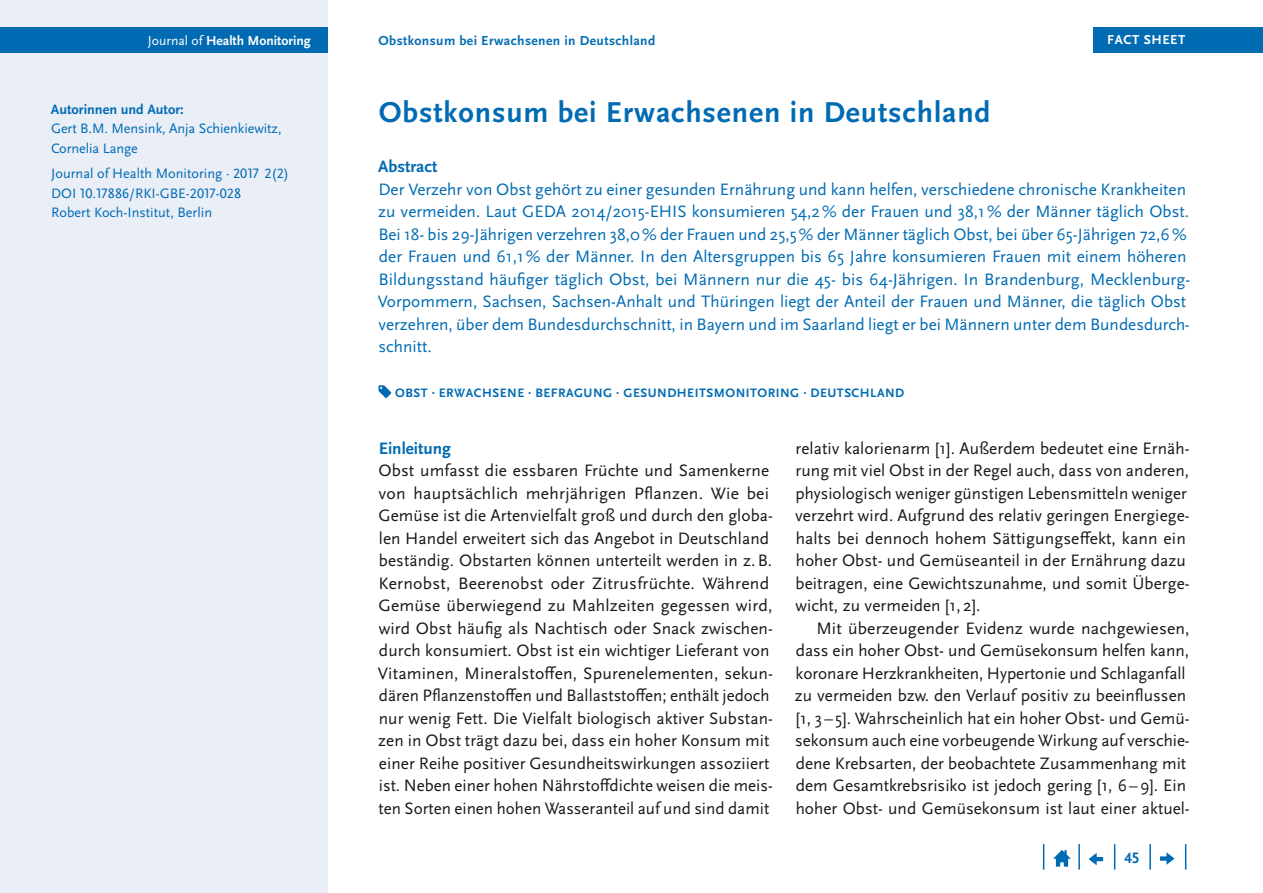
<style>
.page{position:relative;width:1263px;height:893px;background:#fff}
.page>*{position:absolute;margin:0;border:0;box-sizing:border-box;transform-origin:0 0}
.t1{font:700 30px "Scala Sans Pro";letter-spacing:.03em;color:#006bb3}
.Copy{font:17.25px/22.5px "Scala Sans Pro";letter-spacing:.005em;color:#1a171c}
.Abstract{font:17.25px/22.5px "Scala Sans Pro";color:#006bb3}
.Copy_Einzug{font:17.25px/22.5px "Scala Sans Pro";color:#1a171c}
.t2{font:700 17.25px "Scala Sans Pro";color:#006bb3}
.t3{font:700 15.75px "Scala Sans Pro";color:#006bb3}
.Box_Text{font:14.25px/19.5px "Scala Sans Pro";color:#006bb3}
.Box_Text-2{font:700 14.25px "Scala Sans Pro";color:#006bb3}
.t4{font:700 13.65px "Scala Sans Pro";letter-spacing:.03em;color:#006bb3}
.t5{font:700 13.65px "Scala Sans Pro";color:#fff}
.t6{font:700 13.5px "Scala Sans Pro";letter-spacing:.04em;color:#fff}
.t7{font:700 12.75px "Scala Sans Pro";letter-spacing:.04em;color:#006bb3}
.s1{font-weight:400}
</style>
<div class="page">
<div style="left:0;top:0;width:327px;height:893px;background:#eaeef7"></div>
<div style="left:1093px;top:28px;width:170px;height:25px;background:#006bb3"></div>
<div style="left:0;top:28px;width:327px;height:25px;background:#006bb3"></div>
<svg style="left:1185px;top:844px;width:1px;height:26px"></svg>
<hr style="left:1149px;top:844px;width:2px;height:26px;background:#006bb3">
<svg style="left:1114px;top:844px;width:1px;height:26px"></svg>
<hr style="left:1078px;top:844px;width:2px;height:26px;background:#006bb3">
<svg style="left:1043px;top:844px;width:1px;height:26px"></svg>
<svg style="left:1053px;top:850px;width:18px;height:17px"></svg>
<svg style="left:1089px;top:853px;width:14px;height:12px"></svg>
<svg style="left:1160px;top:852px;width:14px;height:13px"></svg>
<svg style="left:378px;top:385px;width:13px;height:13px"></svg>
<p class="t5" style="left:148px;top:33px;width:164px"><span class="s1">Journal of</span> Health Monitoring</p>
<p class="t4" style="left:378px;top:33px;width:278px">Obstkonsum bei Erwachsenen in Deutschland</p>
<p class="t6" style="left:1107px;top:32px;width:80px">FACT SHEET</p>
<p class="Box_Text-2" style="left:51px;top:101px;width:134px">Autorinnen und Autor:</p>
<p class="Box_Text" style="left:51px;top:119px;width:232px">Gert B.M. Mensink, Anja Schienkiewitz,</p>
<p class="Box_Text" style="left:51px;top:138px;width:88px">Cornelia Lange</p>
<p class="Box_Text" style="left:51px;top:164px;width:239px">Journal of Health Monitoring · 2017 2(2)<br>DOI 10.17886/RKI-GBE-2017-028</p>
<p class="Box_Text" style="left:51px;top:203px;width:162px">Robert Koch-Institut, Berlin</p>
<h1 class="t1" style="left:379px;top:95px;width:613px">Obstkonsum bei Erwachsenen in Deutschland</h1>
<h2 class="t2" style="left:378px;top:157px;width:61px">Abstract</h2>
<p class="Abstract" style="left:378px;top:178px;width:814px">Der Verzehr von Obst gehört zu einer gesunden Ernährung und kann helfen, verschiedene chronische Krankheiten zu vermeiden. Laut GEDA 2014/2015-EHIS konsumieren 54,2% der Frauen und 38,1% der Männer täglich Obst.<br>Bei 18- bis 29-Jährigen verzehren 38,0% der Frauen und 25,5% der Männer täglich Obst, bei über 65-Jährigen 72,6% der Frauen und 61,1% der Männer. In den Altersgruppen bis 65 Jahre konsumieren Frauen mit einem höheren Bildungsstand häufiger täglich Obst, bei Männern nur die 45- bis 64-Jährigen. In Brandenburg, Mecklenburg-Vorpommern, Sachsen, Sachsen-Anhalt und Thüringen liegt der Anteil der Frauen und Männer, die täglich Obst verzehren, über dem Bundesdurchschnitt, in Bayern und im Saarland liegt er bei Männern unter dem Bundesdurch&shy;schnitt.</p>
<p class="t7" style="left:395px;top:386px;width:511px">OBST · ERWACHSENE · BEFRAGUNG · GESUNDHEITSMONITORING · DEUTSCHLAND</p>
<h2 class="t2" style="left:379px;top:438px;width:74px">Einleitung</h2>
<p class="Copy" style="left:378px;top:459px;width:397px">Obst umfasst die essbaren Früchte und Samenkerne von hauptsächlich mehrjährigen Pflanzen. Wie bei Gemüse ist die Artenvielfalt groß und durch den globa&shy;len Handel erweitert sich das Angebot in Deutschland beständig. Obstarten können unterteilt werden in z.B.<br>Kernobst, Beerenobst oder Zitrusfrüchte. Während Gemüse überwiegend zu Mahlzeiten gegessen wird, wird Obst häufig als Nachtisch oder Snack zwischen&shy;durch konsumiert. Obst ist ein wichtiger Lieferant von Vitaminen, Mineralstoffen, Spurenelementen, sekun&shy;dären Pflanzenstoffen und Ballaststoffen; enthält jedoch nur wenig Fett. Die Vielfalt biologisch aktiver Substan&shy;zen in Obst trägt dazu bei, dass ein hoher Konsum mit einer Reihe positiver Gesundheitswirkungen assoziiert ist. Neben einer hohen Nährstoffdichte weisen die meis&shy;ten Sorten einen hohen Wasseranteil auf und sind damit</p>
<p class="Copy" style="left:795px;top:437px;width:396px">relativ kalorienarm [1]. Außerdem bedeutet eine Ernäh&shy;rung mit viel Obst in der Regel auch, dass von anderen, physiologisch weniger günstigen Lebensmitteln weniger verzehrt wird. Aufgrund des relativ geringen Energiege&shy;halts bei dennoch hohem Sättigungseffekt, kann ein hoher Obst- und Gemüseanteil in der Ernährung dazu beitragen, eine Gewichtszunahme, und somit Überge&shy;wicht, zu vermeiden [1, 2].</p>
<p class="Copy_Einzug" style="left:795px;top:617px;width:396px;text-indent:22px">Mit überzeugender Evidenz wurde nachgewiesen, dass ein hoher Obst- und Gemüsekonsum helfen kann, koronare Herzkrankheiten, Hypertonie und Schlaganfall zu vermeiden bzw. den Verlauf positiv zu beeinflussen [1, 3–5]. Wahrscheinlich hat ein hoher Obst- und Gemü&shy;sekonsum auch eine vorbeugende Wirkung auf verschie&shy;dene Krebsarten, der beobachtete Zusammenhang mit dem Gesamtkrebsrisiko ist jedoch gering [1, 6–9]. Ein hoher Obst- und Gemüsekonsum ist laut einer aktuel-</p>
<p class="t3" style="left:1124px;top:849px;width:17px">45</p>
</div>
